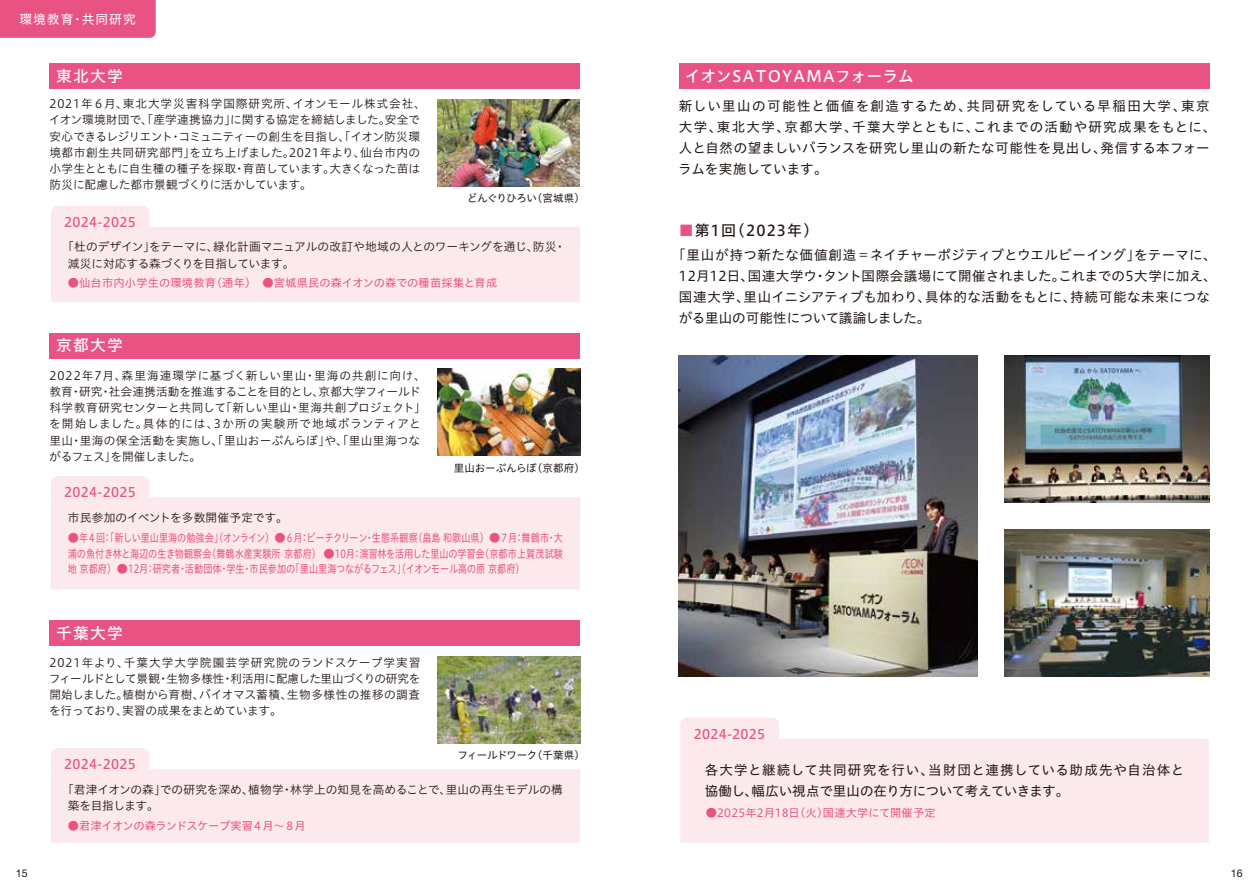
<style>
.page{position:relative;width:1259px;height:893px;background:#fff}
.page>*{position:absolute;margin:0;border:0;box-sizing:border-box;transform-origin:0 0}
.t1{font:15.75px "Hiragino UD Sans Std W5";letter-spacing:.04em;color:#fff}
.t2{font:15.75px "Hiragino UD Sans Std W5";letter-spacing:.08em;color:#fff}
.t3{font:15px "Hiragino UD Sans Std W5";letter-spacing:.08em;color:#221815}
.t4{font:13.5px/21px "Hiragino UD Sans Std W4";letter-spacing:.01em;color:#221815}
.t5{font:13.5px/21px "Hiragino UD Sans Std W4";letter-spacing:.05em;color:#221815}
.t6{font:13.5px/21px "Hiragino UD Sans Std W4";letter-spacing:.03em;color:#221815}
.t7{font:13.2px "Hiragino UD Sans Std W5";letter-spacing:.02em;color:#e95383}
.t8{font:12.75px "Hiragino UD Sans Std W4";letter-spacing:.08em;color:#fff}
.t9{font:11.7px/16.2px "Hiragino UD Sans Std W3";letter-spacing:.005em;color:#221815}
.t10{font:11.7px/16.2px "Hiragino UD Sans Std W3";letter-spacing:-.015em;color:#221815}
.t11{font:11.25px/15.8px "Hiragino UD Sans Std W4";letter-spacing:.005em;color:#e95383;text-align:justify}
.t12{font:11.25px "Hiragino UD Sans Std W4";letter-spacing:-.04em;color:#e95383}
.t13{font:10.65px "Helvetica Neue LT Std";color:#221815}
.t14{font:10.5px "Hiragino UD Sans Std W4";color:#221815}
.t15{font:10.5px "Hiragino UD Sans Std W4";letter-spacing:-.03em;color:#221815}
.t16{font:10.5px "Hiragino UD Sans Std W4";letter-spacing:-.055em;color:#221815}
.s1{color:#e95383}
</style>
<div class="page">
<div style="left:49px;top:63px;width:531px;height:26px;background:#e95383"></div>
<div style="left:679px;top:63px;width:530px;height:26px;background:#e95383"></div>
<img style="left:438px;top:99px;width:141px;height:87px">
<div style="left:51px;top:227px;width:529px;height:75px;background:#fce9ed"></div>
<div style="left:51px;top:206px;width:98px;height:21px;background:#fce9ed"></div>
<div style="left:51px;top:497px;width:529px;height:92px;background:#fce9ed"></div>
<div style="left:49px;top:333px;width:531px;height:25px;background:#e95383"></div>
<div style="left:51px;top:476px;width:98px;height:21px;background:#fce9ed"></div>
<img style="left:438px;top:369px;width:142px;height:87px">
<div style="left:51px;top:769px;width:529px;height:74px;background:#fce9ed"></div>
<div style="left:49px;top:620px;width:531px;height:26px;background:#e95383"></div>
<div style="left:51px;top:748px;width:98px;height:21px;background:#fce9ed"></div>
<img style="left:438px;top:656px;width:142px;height:87px">
<div style="left:0;top:0;width:156px;height:38px;background:#e95383"></div>
<div style="left:680px;top:739px;width:529px;height:104px;background:#fce9ed"></div>
<div style="left:680px;top:717px;width:99px;height:22px;background:#fce9ed"></div>
<img style="left:679px;top:355px;width:298px;height:322px">
<img style="left:1004px;top:355px;width:205px;height:148px">
<img style="left:1004px;top:529px;width:205px;height:148px">
<p class="t8" style="left:19px;top:9px;width:118px">環境教育・共同研究</p>
<h1 class="t2" style="left:56px;top:64px;width:68px">東北大学</h1>
<p class="t9" style="left:49px;top:95px;width:378px">2021年６月、東北大学災害科学国際研究所、イオンモール株式会社、イオン環境財団で、「産学連携協力」に関する協定を締結しました。安全で安心できるレジリエント・コミュニティーの創生を目指し、「イオン防災環境都市創生共同研究部門」を立ち上げました。2021年より、仙台市内の小学生とともに自生種の種子を採取・育苗しています。大きくなった苗は防災に配慮した都市景観づくりに活かしています。</p>
<p class="t7" style="left:64px;top:212px;width:73px">2024-2025</p>
<p class="t16" style="left:467px;top:190px;width:119px">どんぐりひろい（宮城県）</p>
<p class="t10" style="left:68px;top:238px;width:499px;text-indent:-6px">「杜のデザイン」をテーマに、緑化計画マニュアルの改訂や地域の人とのワーキングを通じ、防災・減災に対応する森づくりを目指しています。</p>
<p class="t11" style="left:68px;top:275px;width:431px">●仙台市内小学生の環境教育（通年）　●宮城県民の森イオンの森での種苗採集と育成</p>
<h1 class="t2" style="left:56px;top:333px;width:68px">京都大学</h1>
<p class="t9" style="left:49px;top:367px;width:378px">2022年7月、森里海連環学に基づく新しい里山・里海の共創に向け、教育・研究・社会連携活動を推進することを目的とし、京都大学フィールド科学教育研究センターと共同して「新しい里山・里海共創プロジェクト」を開始しました。具体的には、3か所の実験所で地域ボランティアと里山・里海の保全活動を実施し、「里山おーぷんらぼ」や、「里山里海つながるフェス」を開催しました。</p>
<p class="t7" style="left:64px;top:482px;width:73px">2024-2025</p>
<p class="t14" style="left:454px;top:460px;width:133px">里山おーぷんらぼ（京都府）</p>
<p class="t9" style="left:68px;top:508px;width:221px">市民参加のイベントを多数開催予定です。</p>
<p class="t11" style="left:68px;top:529px;width:497px">●年４回：「新しい里山里海の勉強会」（オンライン）●６月：ビーチクリーン・生態系観察（畠島 和歌山県）●７月：舞鶴市・大浦の魚付き林と海辺の生き物観察会（舞鶴水産実験所 京都府） ●10月：演習林を活用した里山の学習会（京都市上賀茂試験地 京都府）●12月：研究者・活動団体・学生・市民参加の「里山里海つながるフェス」（イオンモール高の原 京都府）</p>
<h1 class="t2" style="left:56px;top:621px;width:68px">千葉大学</h1>
<p class="t9" style="left:49px;top:653px;width:373px;text-align:justify">2021年より、千葉大学大学院園芸学研究院のランドスケープ学実習フィールドとして景観・生物多様性・利活用に配慮した里山づくりの研究を開始しました。植樹から育樹、バイオマス蓄積、生物多様性の推移の調査を行っており、実習の成果をまとめています。</p>
<p class="t7" style="left:64px;top:754px;width:73px">2024-2025</p>
<p class="t15" style="left:457px;top:747px;width:129px">フィールドワーク（千葉県）</p>
<p class="t9" style="left:68px;top:780px;width:496px;text-indent:-6px">「君津イオンの森」での研究を深め、植物学・林学上の知見を高めることで、里山の再生モデルの構築を目指します。</p>
<p class="t12" style="left:68px;top:817px;width:239px">●君津イオンの森ランドスケープ実習４月～８月</p>
<h1 class="t1" style="left:685px;top:64px;width:231px">イオンSATOYAMAフォーラム</h1>
<p class="t5" style="left:678px;top:95px;width:540px">新しい里山の可能性と価値を創造するため、共同研究をしている早稲田大学、東京大学、東北大学、京都大学、千葉大学とともに、これまでの活動や研究成果をもとに、人と自然の望ましいバランスを研究し里山の新たな可能性を見出し、発信する本フォーラムを実施しています。</p>
<p class="t3" style="left:678px;top:219px;width:141px"><span class="s1">■</span>第1回（2023年）</p>
<p class="t4" style="left:679px;top:244px;width:539px;text-indent:-7px">「里山が持つ新たな価値創造＝ネイチャーポジティブとウエルビーイング」をテーマに、12月12日、国連大学ウ・タント国際会議場にて開催されました。これまでの5大学に加え、国連大学、里山イニシアティブも加わり、具体的な活動をもとに、持続可能な未来につながる里山の可能性について議論しました。</p>
<p class="t7" style="left:694px;top:724px;width:73px">2024-2025</p>
<p class="t6" style="left:704px;top:759px;width:481px">各大学と継続して共同研究を行い、当財団と連携している助成先や自治体と協働し、幅広い視点で里山の在り方について考えていきます。</p>
<p class="t11" style="left:706px;top:804px;width:231px">●2025年2月18日（火）国連大学にて開催予定</p>
<p class="t13" style="left:16px;top:867px;width:14px">15</p>
<p class="t13" style="left:1230px;top:867px;width:14px">16</p>
</div>
